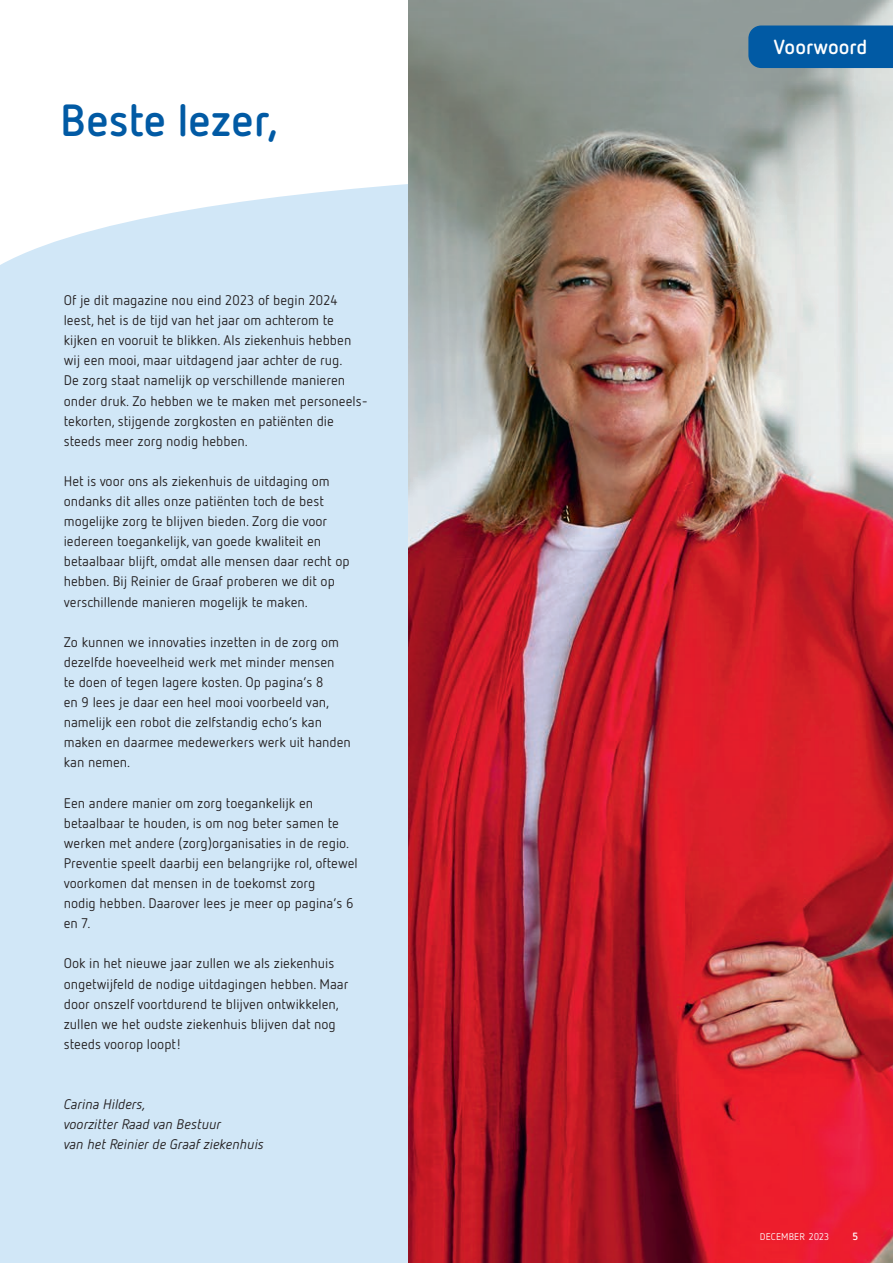
<style>
.page{position:relative;width:893px;height:1263px;background:#fff}
.page>*{position:absolute;margin:0;border:0;box-sizing:border-box;transform-origin:0 0}
.t1{font:700 45px "Netto Pro";letter-spacing:-.005em;color:#015aa4}
.t2{font:700 20.25px "Netto Pro";color:#fff}
.t3{font:13.95px/20.1px "Netto Pro";color:#231f20}
.t4{font:italic 13.95px/20.1px "Netto Pro";color:#231f20}
.t5{font:700 10.5px "Netto Pro";color:#fff}
.t6{font:9.75px "Netto Pro";letter-spacing:.01em;color:#fff}
</style>
<div class="page">
<div style="left:0;top:184px;width:408px;height:1079px;background:#d1e7f7"></div>
<img style="left:408px;top:0;width:485px;height:1263px">
<div style="left:748px;top:26px;width:145px;height:42px;background:#015aa4"></div>
<h1 class="t1" style="left:60px;top:90px;width:219px">Beste lezer,</h1>
<p class="t3" style="left:64px;top:290px;width:306px">Of je dit magazine nou eind 2023 of begin 2024 leest, het is de tijd van het jaar om achterom te kijken en vooruit te blikken. Als ziekenhuis hebben wij een mooi, maar uitdagend jaar achter de rug.<br>De zorg staat namelijk op verschillende manieren onder druk. Zo hebben we te maken met personeels&shy;tekorten, stijgende zorgkosten en patiënten die steeds meer zorg nodig hebben.</p>
<p class="t3" style="left:64px;top:470px;width:287px">Het is voor ons als ziekenhuis de uitdaging om ondanks dit alles onze patiënten toch de best mogelijke zorg te blijven bieden. Zorg die voor iedereen toegankelijk, van goede kwaliteit en betaalbaar blijft, omdat alle mensen daar recht op hebben. Bij Reinier de Graaf proberen we dit op verschillende manieren mogelijk te maken.</p>
<p class="t3" style="left:64px;top:631px;width:289px">Zo kunnen we innovaties inzetten in de zorg om dezelfde hoeveelheid werk met minder mensen<br>te doen of tegen lagere kosten. Op pagina’s 8<br>en 9 lees je daar een heel mooi voorbeeld van, namelijk een robot die zelfstandig echo’s kan maken en daarmee medewerkers werk uit handen kan nemen.</p>
<p class="t3" style="left:64px;top:792px;width:295px">Een andere manier om zorg toegankelijk en betaalbaar te houden, is om nog beter samen te werken met andere (zorg)organisaties in de regio.<br>Preventie speelt daarbij een belangrijke rol, oftewel voorkomen dat mensen in de toekomst zorg<br>nodig hebben. Daarover lees je meer op pagina’s 6 en 7.</p>
<p class="t3" style="left:64px;top:953px;width:286px">Ook in het nieuwe jaar zullen we als ziekenhuis ongetwijfeld de nodige uitdagingen hebben. Maar door onszelf voortdurend te blijven ontwikkelen, zullen we het oudste ziekenhuis blijven dat nog steeds voorop loopt!</p>
<p class="t4" style="left:64px;top:1094px;width:202px">Carina Hilders,<br>voorzitter Raad van Bestuur<br>van het Reinier de Graaf ziekenhuis</p>
<h2 class="t2" style="left:774px;top:33px;width:95px">Voorwoord</h2>
<p class="t6" style="left:760px;top:1230px;width:71px">DECEMBER 2023</p>
<p class="t5" style="left:852px;top:1229px;width:7px">5</p>
</div>
